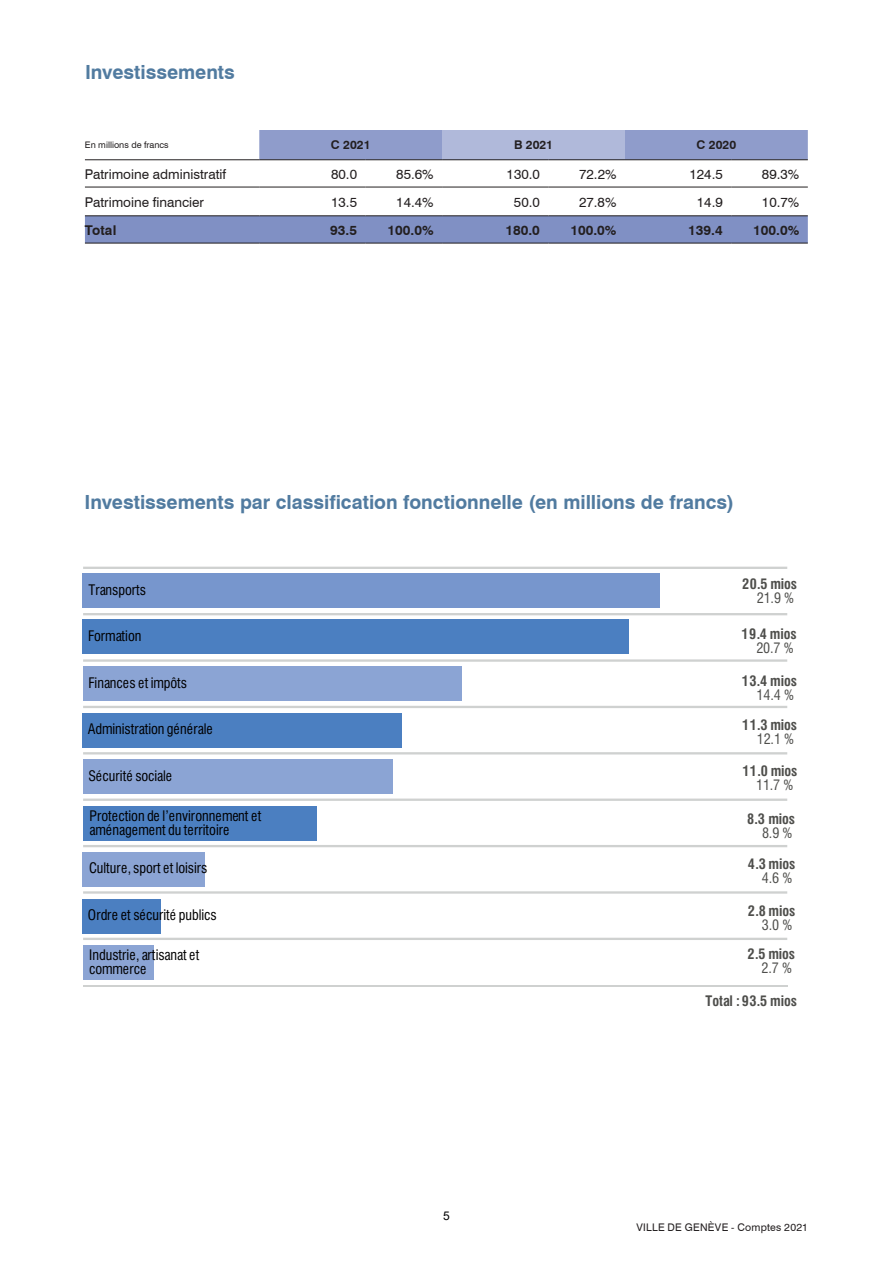
<style>
.page{position:relative;width:893px;height:1263px;background:#fff}
.page>*{position:absolute;margin:0;border:0;box-sizing:border-box;transform-origin:0 0}
.TdM_03{font:700 19.5px "Swiss 721 BT";color:#517ba0}
.t1{font:condensed 14.1px/14px "Swiss 721 BT";letter-spacing:-.005em;color:#000001}
.t2{font:700 condensed 14.1px/14px "Swiss 721 BT";letter-spacing:-.005em;color:#4e4e4b;text-align:right}
.Texte{font:13.5px "Swiss 721 BT";color:#231f20}
.Texte-2{font:700 13.5px "Swiss 721 BT";color:#231f20}
.TITRE_TXT_3_NUMéR{font:700 13.5px "Swiss 721 BT";letter-spacing:.01em;color:#231f20}
.Texte-3{font:700 12px "Swiss 721 BT";color:#231f20}
.t3{font:12px "Arial";color:#000}
.t4{font:10.5px "Swiss 721 BT";letter-spacing:.025em;color:#231f20}
.Texte-4{font:9px "Swiss 721 BT";color:#231f20}
.s1{font-weight:400}
</style>
<div class="page">
<hr style="left:83px;top:938px;width:704px;height:2px;background:#cfd1d0">
<hr style="left:83px;top:891px;width:704px;height:3px;background:#cfd1d0">
<hr style="left:83px;top:845px;width:704px;height:2px;background:#cfd1d0">
<hr style="left:83px;top:798px;width:704px;height:3px;background:#cfd1d0">
<hr style="left:83px;top:752px;width:704px;height:2px;background:#cfd1d0">
<hr style="left:83px;top:706px;width:704px;height:2px;background:#cfd1d0">
<hr style="left:83px;top:659px;width:704px;height:3px;background:#cfd1d0">
<hr style="left:83px;top:613px;width:704px;height:2px;background:#cfd1d0">
<hr style="left:83px;top:567px;width:704px;height:2px;background:#cfd1d0">
<div style="left:83px;top:945px;width:70px;height:34px;background:#8ba4d4"></div>
<div style="left:83px;top:899px;width:78px;height:34px;background:#4b7fc1"></div>
<div style="left:83px;top:853px;width:122px;height:34px;background:#8ba4d4"></div>
<div style="left:83px;top:806px;width:234px;height:34px;background:#4b7fc1"></div>
<div style="left:83px;top:759px;width:310px;height:35px;background:#8ba4d4"></div>
<div style="left:83px;top:713px;width:319px;height:34px;background:#4b7fc1"></div>
<div style="left:83px;top:666px;width:378px;height:34px;background:#8ba4d4"></div>
<div style="left:83px;top:620px;width:546px;height:34px;background:#4b7fc1"></div>
<div style="left:83px;top:574px;width:577px;height:34px;background:#7796cd"></div>
<hr style="left:83px;top:985px;width:705px;height:1px;background:#cfd1d0">
<div style="left:259px;top:130px;width:549px;height:30px;background:#8f9ccb"></div>
<div style="left:442px;top:130px;width:183px;height:30px;background:#b0b9da"></div>
<div style="left:85px;top:217px;width:723px;height:26px;background:#8090c4"></div>
<hr style="left:85px;top:160px;width:174px;height:1px;background:#231f20">
<hr style="left:259px;top:160px;width:107px;height:1px;background:#231f20">
<hr style="left:366px;top:160px;width:76px;height:1px;background:#231f20">
<hr style="left:442px;top:160px;width:106px;height:1px;background:#231f20">
<hr style="left:548px;top:160px;width:77px;height:1px;background:#231f20">
<hr style="left:625px;top:160px;width:106px;height:1px;background:#231f20">
<hr style="left:731px;top:160px;width:77px;height:1px;background:#231f20">
<hr style="left:85px;top:187px;width:174px;height:1px;background:#231f20">
<hr style="left:259px;top:187px;width:107px;height:1px;background:#231f20">
<hr style="left:366px;top:187px;width:76px;height:1px;background:#231f20">
<hr style="left:442px;top:187px;width:106px;height:1px;background:#231f20">
<hr style="left:548px;top:187px;width:77px;height:1px;background:#231f20">
<hr style="left:625px;top:187px;width:106px;height:1px;background:#231f20">
<hr style="left:731px;top:187px;width:77px;height:1px;background:#231f20">
<hr style="left:85px;top:216px;width:174px;height:1px;background:#231f20">
<hr style="left:259px;top:216px;width:107px;height:1px;background:#231f20">
<hr style="left:366px;top:216px;width:76px;height:1px;background:#231f20">
<hr style="left:442px;top:216px;width:106px;height:1px;background:#231f20">
<hr style="left:548px;top:216px;width:77px;height:1px;background:#231f20">
<hr style="left:625px;top:216px;width:106px;height:1px;background:#231f20">
<hr style="left:731px;top:216px;width:77px;height:1px;background:#231f20">
<hr style="left:85px;top:243px;width:174px;height:1px;background:#231f20">
<hr style="left:259px;top:243px;width:107px;height:1px;background:#231f20">
<hr style="left:366px;top:243px;width:76px;height:1px;background:#231f20">
<hr style="left:442px;top:243px;width:106px;height:1px;background:#231f20">
<hr style="left:548px;top:243px;width:77px;height:1px;background:#231f20">
<hr style="left:625px;top:243px;width:106px;height:1px;background:#231f20">
<hr style="left:731px;top:243px;width:77px;height:1px;background:#231f20">
<p class="TdM_03" style="left:85px;top:60px;width:151px">Investissements</p>
<p class="Texte-4" style="left:85px;top:140px;width:85px">En millions de francs</p>
<p class="Texte-3" style="left:331px;top:138px;width:41px">C 2021</p>
<p class="Texte-3" style="left:514px;top:138px;width:41px">B 2021</p>
<p class="Texte-3" style="left:697px;top:138px;width:41px">C 2020</p>
<p class="Texte" style="left:85px;top:166px;width:143px">Patrimoine administratif</p>
<p class="Texte" style="left:331px;top:166px;width:27px">80.0</p>
<p class="Texte" style="left:396px;top:166px;width:39px">85.6%</p>
<p class="Texte" style="left:507px;top:166px;width:35px">130.0</p>
<p class="Texte" style="left:579px;top:166px;width:39px">72.2%</p>
<p class="Texte" style="left:689px;top:166px;width:35px">124.5</p>
<p class="Texte" style="left:762px;top:166px;width:39px">89.3%</p>
<p class="Texte" style="left:85px;top:194px;width:121px">Patrimoine financier</p>
<p class="Texte" style="left:331px;top:194px;width:27px">13.5</p>
<p class="Texte" style="left:396px;top:194px;width:39px">14.4%</p>
<p class="Texte" style="left:514px;top:194px;width:27px">50.0</p>
<p class="Texte" style="left:579px;top:194px;width:39px">27.8%</p>
<p class="Texte" style="left:697px;top:194px;width:27px">14.9</p>
<p class="Texte" style="left:762px;top:194px;width:39px">10.7%</p>
<p class="TITRE_TXT_3_NUMéR" style="left:85px;top:222px;width:33px">Total</p>
<p class="Texte-2" style="left:330px;top:222px;width:28px">93.5</p>
<p class="Texte-2" style="left:388px;top:222px;width:48px">100.0%</p>
<p class="Texte-2" style="left:505px;top:222px;width:36px">180.0</p>
<p class="Texte-2" style="left:570px;top:222px;width:48px">100.0%</p>
<p class="Texte-2" style="left:688px;top:222px;width:36px">139.4</p>
<p class="Texte-2" style="left:753px;top:222px;width:48px">100.0%</p>
<p class="TdM_03" style="left:85px;top:490px;width:651px">Investissements par classification fonctionnelle (en millions de francs)</p>
<p class="t1" style="left:88px;top:583px;width:59px">Transports</p>
<p class="t2" style="left:742px;top:577px;width:57px">20.5 mios<br><span class="s1">21.9 %</span></p>
<p class="t2" style="left:742px;top:627px;width:57px">19.4 mios<br><span class="s1">20.7 %</span></p>
<p class="t2" style="left:742px;top:674px;width:57px">13.4 mios<br><span class="s1">14.4 %</span></p>
<p class="t2" style="left:742px;top:718px;width:57px">11.3 mios<br><span class="s1">12.1 %</span></p>
<p class="t2" style="left:742px;top:764px;width:57px">11.0 mios<br><span class="s1">11.7 %</span></p>
<p class="t1" style="left:88px;top:629px;width:55px">Formation</p>
<p class="t1" style="left:88px;top:675px;width:100px">Finances et impôts</p>
<p class="t1" style="left:88px;top:722px;width:126px">Administration générale</p>
<p class="t1" style="left:88px;top:768px;width:85px">Sécurité sociale</p>
<p class="t1" style="left:90px;top:809px;width:173px">Protection de l’environnement et aménagement du territoire</p>
<p class="t2" style="left:747px;top:812px;width:50px">8.3 mios<br><span class="s1">8.9 %</span></p>
<p class="t1" style="left:89px;top:861px;width:120px">Culture, sport et loisirs</p>
<p class="t1" style="left:88px;top:908px;width:130px">Ordre et sécurité publics</p>
<p class="t2" style="left:748px;top:857px;width:49px">4.3 mios<br><span class="s1">4.6 %</span></p>
<p class="t2" style="left:748px;top:904px;width:49px">2.8 mios<br><span class="s1">3.0 %</span></p>
<p class="t1" style="left:89px;top:947px;width:112px">Industrie, artisanat et commerce</p>
<p class="t2" style="left:748px;top:947px;width:49px">2.5 mios<br><span class="s1">2.7 %</span></p>
<p class="t2" style="left:705px;top:993px;width:93px">Total : 93.5 mios</p>
<p class="t3" style="left:443px;top:1207px;width:8px">5</p>
<p class="t4" style="left:637px;top:1220px;width:173px">VILLE DE GENÈVE - Comptes 2021</p>
</div>
